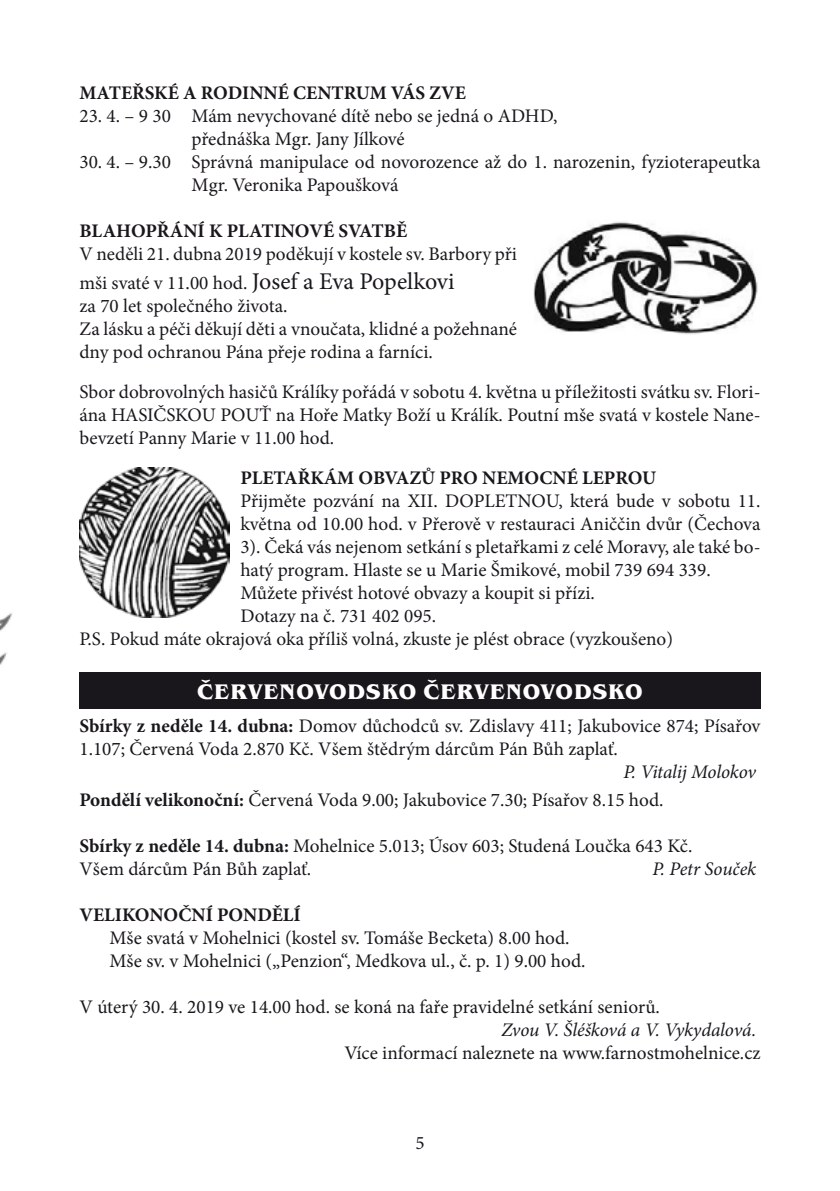
<style>
.page{position:relative;width:840px;height:1191px;background:#fff}
.page>*{position:absolute;margin:0;border:0;box-sizing:border-box;transform-origin:0 0}
.t1{font:700 21.8px "Benguiat Itc TOT";letter-spacing:.045em;color:#fff}
.t2{font:19.2px/23px "Minion Pro";color:#1a171c}
.t3{font:700 19.2px "Minion Pro";color:#1a171c}
.t4{font:italic 19.2px "Minion Pro";letter-spacing:-.005em;color:#1a171c}
.t5{font:19px "Minion Pro";color:#1a171c}
.s1{font-size:24px}
.s2{font-weight:700}
.s3{font-style:italic}
</style>
<div class="page">
<img style="left:0;top:613px;width:12px;height:52px">
<div style="left:79px;top:672px;width:681px;height:36px;background:#1a171c"></div>
<img style="left:533px;top:221px;width:225px;height:114px">
<img style="left:79px;top:468px;width:150px;height:149px">
<p class="t3" style="left:79px;top:79px;width:388px">MATEŘSKÉ A RODINNÉ CENTRUM VÁS ZVE</p>
<p class="t2" style="left:191px;top:105px;width:367px;text-indent:-112px">23. 4. – 9 30 Mám nevychované dítě nebo se jedná o ADHD, přednáška Mgr. Jany Jílkové</p>
<p class="t2" style="left:191px;top:151px;width:570px;text-indent:-112px">30. 4. – 9.30 Správná manipulace od novorozence až do 1. narozenin, fyzioterapeutka<br>Mgr. Veronika Papoušková</p>
<p class="t3" style="left:79px;top:218px;width:329px">BLAHOPŘÁNÍ K PLATINOVÉ SVATBĚ</p>
<p class="t2" style="left:79px;top:240px;width:439px;line-height:28.8px">V neděli 21. dubna 2019 poděkují v kostele sv. Barbory při mši svaté v 11.00 hod. <span class="s1">Josef a Eva Popelkovi</span></p>
<p class="t2" style="left:79px;top:295px;width:439px">za 70 let společného života.<br>Za lásku a péči děkují děti a vnoučata, klidné a požehnané dny pod ochranou Pána přeje rodina a farníci.</p>
<p class="t2" style="left:79px;top:381px;width:682px;text-align:justify">Sbor dobrovolných hasičů Králíky pořádá v sobotu 4. května u příležitosti svátku sv. Flori&shy;ána HASIČSKOU POUŤ na Hoře Matky Boží u Králík. Poutní mše svatá v kostele Nane&shy;bevzetí Panny Marie v 11.00 hod.</p>
<p class="t3" style="left:240px;top:464px;width:417px">PLETAŘKÁM OBVAZŮ PRO NEMOCNÉ LEPROU</p>
<p class="t2" style="left:240px;top:489px;width:521px">Přijměte pozvání na XII. DOPLETNOU, která bude v sobotu 11.</p>
<p class="t2" style="left:240px;top:513px;width:521px">května od 10.00 hod. v Přerově v restauraci Aniččin dvůr (Čechova</p>
<p class="t2" style="left:240px;top:536px;width:521px">3). Čeká vás nejenom setkání s pletařkami z celé Moravy, ale také bo-</p>
<p class="t2" style="left:240px;top:559px;width:471px">hatý program. Hlaste se u Marie Šmikové, mobil 739 694 339.</p>
<p class="t2" style="left:240px;top:582px;width:356px">Můžete přivést hotové obvazy a koupit si přízi.</p>
<p class="t2" style="left:240px;top:605px;width:197px">Dotazy na č. 731 402 095.</p>
<p class="t2" style="left:79px;top:628px;width:594px">P.S. Pokud máte okrajová oka příliš volná, zkuste je plést obrace (vyzkoušeno)</p>
<p class="t1" style="left:197px;top:679px;width:447px">ČERVENOVODSKO ČERVENOVODSKO</p>
<p class="t2" style="left:79px;top:714px;width:682px"><span class="s2">Sbírky z neděle 14. dubna:</span> Domov důchodců sv. Zdislavy 411; Jakubovice 874; Písařov<br>1.107; Červená Voda 2.870 Kč. Všem štědrým dárcům Pán Bůh zaplať.</p>
<p class="t2" style="left:79px;top:757px;width:677px;line-height:28px;text-indent:543px"><span class="s3">P. Vitalij Molokov<br></span><span class="s2">Pondělí velikonoční:</span> Červená Voda 9.00; Jakubovice 7.30; Písařov 8.15 hod.</p>
<p class="t2" style="left:79px;top:834px;width:614px"><span class="s2">Sbírky z neděle 14. dubna:</span> Mohelnice 5.013; Úsov 603; Studená Loučka 643 Kč.<br>Všem dárcům Pán Bůh zaplať.</p>
<p class="t4" style="left:652px;top:855px;width:105px">P. Petr Souček</p>
<p class="t3" style="left:79px;top:901px;width:223px">VELIKONOČNÍ PONDĚLÍ</p>
<p class="t2" style="left:109px;top:926px;width:477px">Mše svatá v Mohelnici (kostel sv. Tomáše Becketa) 8.00 hod.<br>Mše sv. v Mohelnici („Penzion“, Medkova ul., č. p. 1) 9.00 hod.</p>
<p class="t2" style="left:79px;top:995px;width:581px">V úterý 30. 4. 2019 ve 14.00 hod. se koná na faře pravidelné setkání seniorů.</p>
<p class="t4" style="left:501px;top:1017px;width:256px">Zvou V. Šléšková a V. Vykydalová.</p>
<p class="t2" style="left:344px;top:1041px;width:417px">Více informací naleznete na www.farnostmohelnice.cz</p>
<p class="t5" style="left:415px;top:1130px;width:11px">5</p>
</div>
